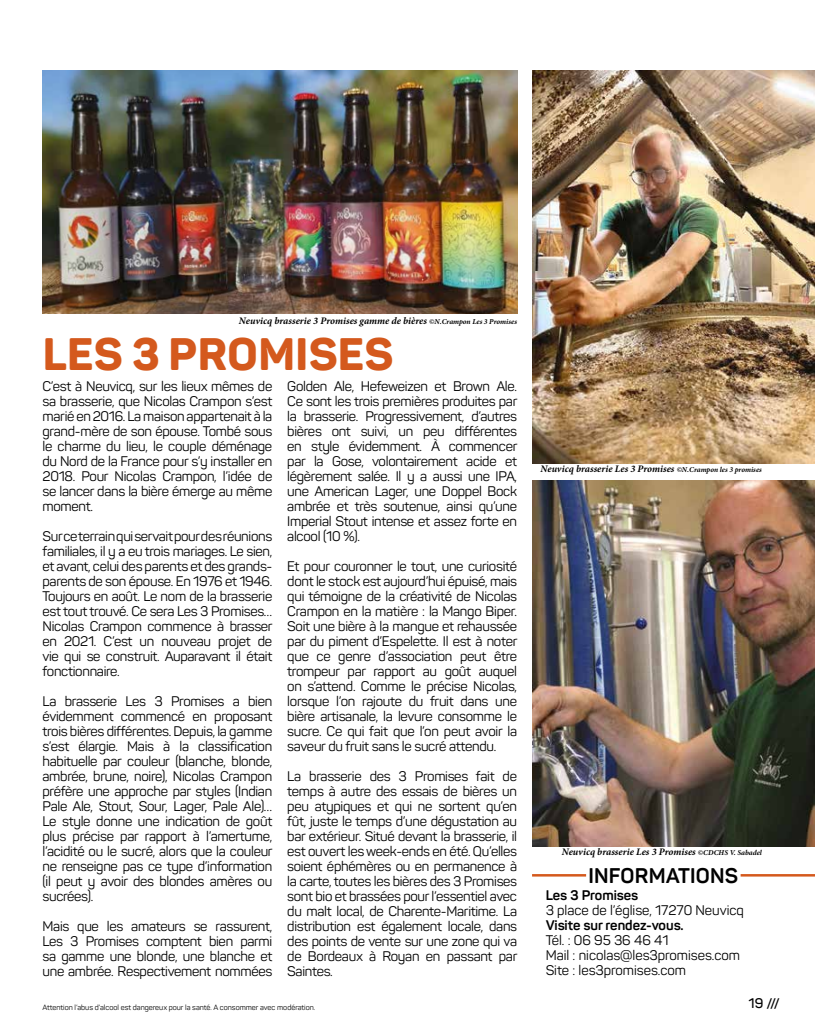
<style>
.page{position:relative;width:815px;height:1028px;background:#fff}
.page>*{position:absolute;margin:0;border:0;box-sizing:border-box;transform-origin:0 0}
.t1{font:800 44.88px "Panton";letter-spacing:.01em;color:#d4591d}
.t2{font:700 20.88px "Panton";letter-spacing:.01em;color:#000}
.t3{font:13.75px/15px "Panton";letter-spacing:-.02em;color:#000;text-align:justify}
.t4{font:13.75px/15px "Panton";color:#000}
.t5{font:700 13.75px "Panton";color:#000}
.t6{font:600 13.75px "Panton";color:#000}
.t7{font:italic 700 10px "Minion Pro";letter-spacing:.005em;color:#000}
.t8{font:7.5px "Panton";color:#000}
.s1{font-size:7.5px}
</style>
<div class="page">
<img style="left:43px;top:71px;width:474px;height:243px">
<img style="left:532px;top:71px;width:283px;height:392px">
<img style="left:532px;top:480px;width:283px;height:366px">
<hr style="left:741px;top:874px;width:74px;height:2px;background:#d4591d">
<hr style="left:532px;top:874px;width:54px;height:2px;background:#d4591d">
<p class="t7" style="left:239px;top:313px;width:280px">Neuvicq brasserie 3 Promises gamme de bières <span class="s1">©N.Crampon Les 3 Promises</span></p>
<h1 class="t1" style="left:43px;top:326px;width:352px">LES 3 PROMISES</h1>
<p class="t3" style="left:43px;top:378px;width:231px">C’est à Neuvicq, sur les lieux mêmes de sa brasserie, que Nicolas Crampon s’est marié en 2016. La maison appartenait à la grand-mère de son épouse. Tombé sous le charme du lieu, le couple déménage du Nord de la France pour s’y installer en 2018. Pour Nicolas Crampon, l’idée de se lancer dans la bière émerge au même moment.</p>
<p class="t3" style="left:43px;top:528px;width:232px">Sur ce terrain qui servait pour des réunions familiales, il y a eu trois mariages. Le sien, et avant, celui des parents et des grands&shy;parents de son épouse. En 1976 et 1946.<br>Toujours en août. Le nom de la brasserie est tout trouvé. Ce sera Les 3 Promises… Nicolas Crampon commence à brasser en 2021. C’est un nouveau projet de vie qui se construit. Auparavant il était fonctionnaire.</p>
<p class="t3" style="left:43px;top:693px;width:232px">La brasserie Les 3 Promises a bien évidemment commencé en proposant trois bières différentes. Depuis, la gamme s’est élargie. Mais à la classification habituelle par couleur (blanche, blonde, ambrée, brune, noire), Nicolas Crampon préfère une approche par styles (Indian Pale Ale, Stout, Sour, Lager, Pale Ale)… Le style donne une indication de goût plus précise par rapport à l’amertume, l’acidité ou le sucré, alors que la couleur ne renseigne pas ce type d’information (il peut y avoir des blondes amères ou sucrées).</p>
<p class="t3" style="left:43px;top:918px;width:231px">Mais que les amateurs se rassurent, Les 3 Promises comptent bien parmi sa gamme une blonde, une blanche et une ambrée. Respectivement nommées</p>
<p class="t3" style="left:287px;top:378px;width:232px">Golden Ale, Hefeweizen et Brown Ale.<br>Ce sont les trois premières produites par la brasserie. Progressivement, d’autres bières ont suivi, un peu différentes en style évidemment. À commencer par la Gose, volontairement acide et légèrement salée. Il y a aussi une IPA, une American Lager, une Doppel Bock ambrée et très soutenue, ainsi qu’une Imperial Stout intense et assez forte en alcool (10 %).</p>
<p class="t3" style="left:287px;top:558px;width:232px">Et pour couronner le tout, une curiosité dont le stock est aujourd’hui épuisé, mais qui témoigne de la créativité de Nicolas Crampon en la matière : la Mango Biper.<br>Soit une bière à la mangue et rehaussée par du piment d’Espelette. Il est à noter que ce genre d’association peut être trompeur par rapport au goût auquel on s’attend. Comme le précise Nicolas, lorsque l’on rajoute du fruit dans une bière artisanale, la levure consomme le sucre. Ce qui fait que l’on peut avoir la saveur du fruit sans le sucré attendu.</p>
<p class="t3" style="left:287px;top:768px;width:232px">La brasserie des 3 Promises fait de temps à autre des essais de bières un peu atypiques et qui ne sortent qu’en fût, juste le temps d’une dégustation au bar extérieur. Situé devant la brasserie, il est ouvert les week-ends en été. Qu’elles soient éphémères ou en permanence à la carte, toutes les bières des 3 Promises sont bio et brassées pour l’essentiel avec du malt local, de Charente-Maritime. La distribution est également locale, dans des points de vente sur une zone qui va de Bordeaux à Royan en passant par Saintes.</p>
<p class="t8" style="left:43px;top:1002px;width:274px">Attention l’abus d’alcool est dangereux pour la santé. A consommer avec modération.</p>
<p class="t7" style="left:541px;top:461px;width:223px">Neuvicq brasserie Les 3 Promises <span class="s1">©N.Crampon les 3 promises</span></p>
<p class="t7" style="left:562px;top:845px;width:201px">Neuvicq brasserie Les 3 Promises <span class="s1">©CDCHS V. Sabadel</span></p>
<h2 class="t2" style="left:588px;top:863px;width:151px">INFORMATIONS</h2>
<p class="t5" style="left:546px;top:886px;width:94px">Les 3 Promises</p>
<p class="t4" style="left:546px;top:902px;width:200px">3 place de l’église, 17270 Neuvicq</p>
<p class="t5" style="left:546px;top:916px;width:139px">Visite sur rendez-vous.</p>
<p class="t4" style="left:546px;top:932px;width:196px">Tél. : 06 95 36 46 41<br>Mail : nicolas@les3promises.com<br>Site : les3promises.com</p>
<p class="t6" style="left:749px;top:995px;width:32px">1 9 ///</p>
</div>
